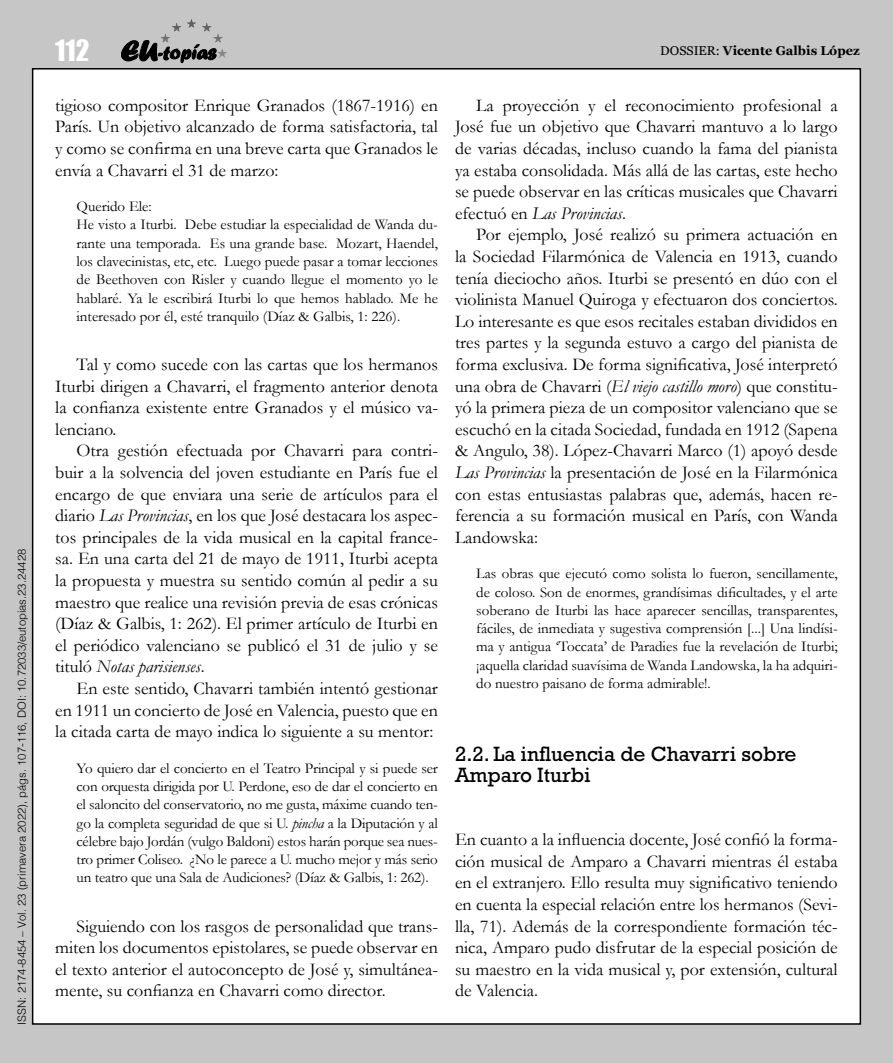
<style>
.page{position:relative;width:893px;height:1063px;background:#c6c6c6}
.page>*{position:absolute;margin:0;border:0;box-sizing:border-box;transform-origin:0 0}
.t1{font:27px "Impact";color:#fff}
.Articulo_epigrafe_1{font:21px/21.6px "Rockwell Std";color:#000}
.Articulo_parrafo{font:18px/21.6px "Garamond";color:#000;text-align:justify}
.Articulo_parrafo_1{font:18px/21.6px "Garamond";color:#000;text-align:justify}
.Articulo_citas{font:15px/18.3px "Garamond";color:#000;text-align:justify}
.t2{font:700 12.75px "Georgia";color:#000}
.t3{font:300 11.25px "Helvetica";color:#000}
.s1{font-weight:400}
.s2{font-style:italic}
</style>
<div class="page">
<div style="left:33px;top:69px;width:827px;height:955px;background:#fff"></div>
<svg style="left:121px;top:40px;width:95px;height:23px"></svg>
<hr style="left:161px;top:19px;width:66px;height:1px;background:#585857">
<hr style="left:161px;top:20px;width:66px;height:1px;background:#595958">
<hr style="left:161px;top:21px;width:66px;height:1px;background:#5a5a59">
<hr style="left:161px;top:22px;width:66px;height:1px;background:#5c5c5b">
<hr style="left:161px;top:23px;width:66px;height:1px;background:#5d5d5c">
<hr style="left:161px;top:24px;width:66px;height:1px;background:#5f5f5e">
<hr style="left:161px;top:25px;width:66px;height:1px;background:#60605f">
<hr style="left:161px;top:26px;width:66px;height:1px;background:#626261">
<hr style="left:161px;top:27px;width:66px;height:1px;background:#636362">
<hr style="left:161px;top:28px;width:66px;height:1px;background:#656464">
<hr style="left:161px;top:29px;width:66px;height:1px;background:#666565">
<hr style="left:161px;top:30px;width:66px;height:1px;background:#676766">
<hr style="left:161px;top:31px;width:66px;height:1px;background:#696868">
<hr style="left:161px;top:32px;width:66px;height:1px;background:#6a6969">
<hr style="left:161px;top:33px;width:66px;height:1px;background:#6c6b6b">
<hr style="left:161px;top:34px;width:66px;height:1px;background:#6c6c6c">
<hr style="left:161px;top:35px;width:66px;height:1px;background:#6e6e6d">
<hr style="left:161px;top:36px;width:66px;height:1px;background:#6f6f6e">
<hr style="left:161px;top:37px;width:66px;height:1px;background:#717170">
<hr style="left:161px;top:38px;width:66px;height:1px;background:#727271">
<hr style="left:161px;top:39px;width:66px;height:1px;background:#747473">
<hr style="left:161px;top:40px;width:66px;height:1px;background:#757574">
<hr style="left:161px;top:41px;width:66px;height:1px;background:#767675">
<hr style="left:161px;top:42px;width:66px;height:1px;background:#787877">
<hr style="left:161px;top:43px;width:66px;height:1px;background:#797978">
<hr style="left:161px;top:44px;width:66px;height:1px;background:#7b7b7a">
<hr style="left:161px;top:45px;width:66px;height:1px;background:#7c7c7b">
<hr style="left:161px;top:46px;width:66px;height:1px;background:#7e7d7d">
<hr style="left:161px;top:47px;width:66px;height:1px;background:#7f7e7e">
<hr style="left:161px;top:48px;width:66px;height:1px;background:#818080">
<hr style="left:161px;top:49px;width:66px;height:1px;background:#828181">
<hr style="left:161px;top:50px;width:66px;height:1px;background:#828282">
<hr style="left:161px;top:51px;width:66px;height:1px;background:#848483">
<hr style="left:161px;top:52px;width:66px;height:1px;background:#858584">
<hr style="left:161px;top:53px;width:66px;height:1px;background:#878786">
<hr style="left:161px;top:54px;width:66px;height:1px;background:#888887">
<hr style="left:161px;top:55px;width:66px;height:1px;background:#898989">
<hr style="left:161px;top:56px;width:66px;height:1px;background:#8a8a8a">
<hr style="left:161px;top:57px;width:66px;height:1px;background:#8c8c8b">
<p class="t3" style="left:12px;top:1025px;width:477px;rotate:-90deg">ISSN: 2174-8454 – Vol. 23 (primavera 2022), págs. 107-116, DOI: 10.72033/eutopias.23.24428</p>
<h1 class="t1" style="left:55px;top:29px;width:36px">112</h1>
<p class="t2" style="left:660px;top:41px;width:201px"><span class="s1">DOSSIER:</span> Vicente Galbis López</p>
<p class="Articulo_parrafo" style="left:55px;top:94px;width:384px">tigioso compositor Enrique Granados (1867-1916) en París. Un objetivo alcanzado de forma satisfactoria, tal y como se confirma en una breve carta que Granados le envía a Chavarri el 31 de marzo:</p>
<p class="Articulo_citas" style="left:77px;top:197px;width:77px">Querido Ele:</p>
<p class="Articulo_citas" style="left:77px;top:215px;width:363px">He visto a Iturbi. Debe estudiar la especialidad de Wanda du&shy;rante una temporada. Es una grande base. Mozart, Haendel, los clavecinistas, etc, etc. Luego puede pasar a tomar lecciones de Beethoven con Risler y cuando llegue el momento yo le hablaré. Ya le escribirá Iturbi lo que hemos hablado. Me he interesado por él, esté tranquilo (Díaz &amp; Galbis, 1: 226).</p>
<p class="Articulo_parrafo" style="left:55px;top:353px;width:384px;text-indent:21px">Tal y como sucede con las cartas que los hermanos Iturbi dirigen a Chavarri, el fragmento anterior denota la confianza existente entre Granados y el músico va&shy;lenciano.</p>
<p class="Articulo_parrafo" style="left:55px;top:440px;width:384px;text-indent:21px">Otra gestión efectuada por Chavarri para contri&shy;buir a la solvencia del joven estudiante en París fue el encargo de que enviara una serie de artículos para el diario <span class="s2">Las Provincias</span>, en los que José destacara los aspec&shy;tos principales de la vida musical en la capital france&shy;sa. En una carta del 21 de mayo de 1911, Iturbi acepta la propuesta y muestra su sentido común al pedir a su maestro que realice una revisión previa de esas crónicas (Díaz &amp; Galbis, 1: 262). El primer artículo de Iturbi en el periódico valenciano se publicó el 31 de julio y se tituló <span class="s2">Notas parisienses</span>.</p>
<p class="Articulo_parrafo" style="left:55px;top:677px;width:384px;text-indent:21px">En este sentido, Chavarri también intentó gestionar en 1911 un concierto de José en Valencia, puesto que en la citada carta de mayo indica lo siguiente a su mentor:</p>
<p class="Articulo_citas" style="left:77px;top:758px;width:363px">Yo quiero dar el concierto en el Teatro Principal y si puede ser con orquesta dirigida por U. Perdone, eso de dar el concierto en el saloncito del conservatorio, no me gusta, máxime cuando ten&shy;go la completa seguridad de que si U. <span class="s2">pincha</span> a la Diputación y al célebre bajo Jordán (vulgo Baldoni) estos harán porque sea nues&shy;tro primer Coliseo. ¿No le parece a U. mucho mejor y más serio un teatro que una Sala de Audiciones? (Díaz &amp; Galbis, 1: 262).</p>
<p class="Articulo_parrafo" style="left:55px;top:915px;width:384px;text-indent:21px">Siguiendo con los rasgos de personalidad que trans&shy;miten los documentos epistolares, se puede observar en el texto anterior el autoconcepto de José y, simultánea&shy;mente, su confianza en Chavarri como director.</p>
<p class="Articulo_parrafo" style="left:455px;top:94px;width:384px;text-indent:21px">La proyección y el reconocimiento profesional a José fue un objetivo que Chavarri mantuvo a lo largo de varias décadas, incluso cuando la fama del pianista ya estaba consolidada. Más allá de las cartas, este hecho se puede observar en las críticas musicales que Chavarri efectuó en <span class="s2">Las Provincias</span>.</p>
<p class="Articulo_parrafo" style="left:455px;top:224px;width:384px;text-indent:21px">Por ejemplo, José realizó su primera actuación en la Sociedad Filarmónica de Valencia en 1913, cuando tenía dieciocho años. Iturbi se presentó en dúo con el violinista Manuel Quiroga y efectuaron dos conciertos.<br>Lo interesante es que esos recitales estaban divididos en tres partes y la segunda estuvo a cargo del pianista de forma exclusiva. De forma significativa, José interpretó una obra de Chavarri (<span class="s2">El viejo castillo moro</span>) que constitu&shy;yó la primera pieza de un compositor valenciano que se escuchó en la citada Sociedad, fundada en 1912 (Sapena &amp; Angulo, 38). López-Chavarri Marco (1) apoyó desde <span class="s2">Las Provincias</span> la presentación de José en la Filarmónica con estas entusiastas palabras que, además, hacen re&shy;ferencia a su formación musical en París, con Wanda Landowska:</p>
<p class="Articulo_citas" style="left:476px;top:564px;width:363px">Las obras que ejecutó como solista lo fueron, sencillamente, de coloso. Son de enormes, grandísimas dificultades, y el arte soberano de Iturbi las hace aparecer sencillas, transparentes, fáciles, de inmediata y sugestiva comprensión [...] Una lindísi&shy;ma y antigua ‘Toccata’ de Paradies fue la revelación de Iturbi; ¡aquella claridad suavísima de Wanda Landowska, la ha adquiri&shy;do nuestro paisano de forma admirable!.</p>
<p class="Articulo_epigrafe_1" style="left:455px;top:743px;width:343px">2.2. La influencia de Chavarri sobre<br>Amparo Iturbi</p>
<p class="Articulo_parrafo_1" style="left:455px;top:828px;width:384px">En cuanto a la influencia docente, José confió la forma&shy;ción musical de Amparo a Chavarri mientras él estaba en el extranjero. Ello resulta muy significativo teniendo en cuenta la especial relación entre los hermanos (Sevi&shy;lla, 71). Además de la correspondiente formación téc&shy;nica, Amparo pudo disfrutar de la especial posición de su maestro en la vida musical y, por extensión, cultural de Valencia.</p>
</div>
